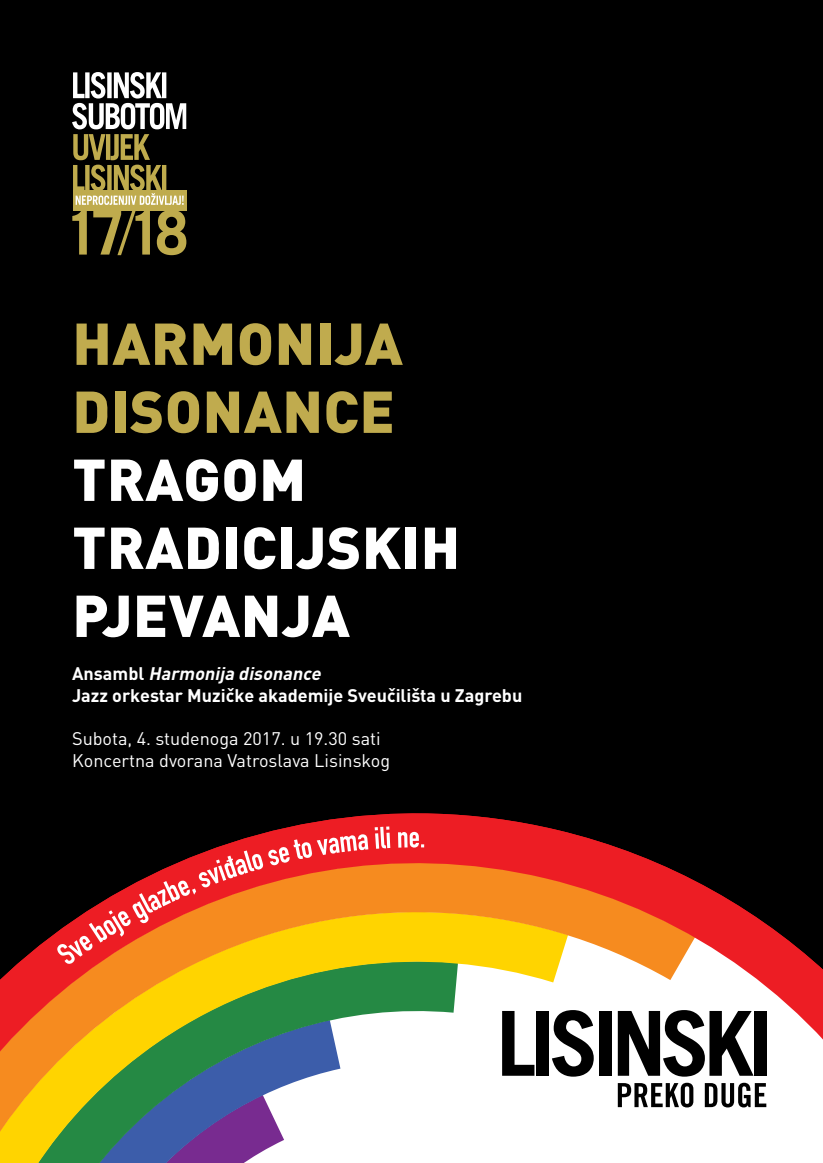
<style>
.page{position:relative;width:823px;height:1163px;background:#fff}
.page>*{position:absolute;margin:0;border:0;box-sizing:border-box;transform-origin:0 0}
.t1{font:900 58px/68px "DIN Pro";letter-spacing:.01em;color:#fff}
.t2{font:900 58px/68px "DIN Pro";letter-spacing:.01em;color:#c0ab4e}
.t3{font:700 18px/21.6px "DIN Pro";color:#fff}
.t4{font:18px/21.6px "DIN Pro";color:#fff}
.s1{font-style:italic}
</style>
<div class="page">
<div style="left:0;top:0;width:822px;height:1162px;background:#000"></div>
<svg style="left:0;top:813px;width:822px;height:349px"></svg>
<svg style="left:57px;top:834px;width:311px;height:129px"></svg>
<svg style="left:374px;top:826px;width:16px;height:22px"></svg>
<svg style="left:398px;top:831px;width:26px;height:16px"></svg>
<svg style="left:72px;top:72px;width:114px;height:183px"></svg>
<h1 class="t2" style="left:72px;top:307px;width:332px">HARMONIJA<br>DISONANCE</h1>
<h1 class="t1" style="left:72px;top:443px;width:389px">TRAGOM<br>TRADICIJSKIH<br>PJEVANJA</h1>
<p class="t3" style="left:72px;top:662px;width:451px">A n s a m b l <span class="s1">Harmonija disonance<br></span>Jazz orkestar Muzičke akademije Sveučilišta u Zagrebu</p>
<p class="t4" style="left:72px;top:727px;width:319px">Subota, 4. studenoga 2017. u 19.30 sati<br>Koncertna dvorana Vatroslava Lisinskog</p>
</div>
